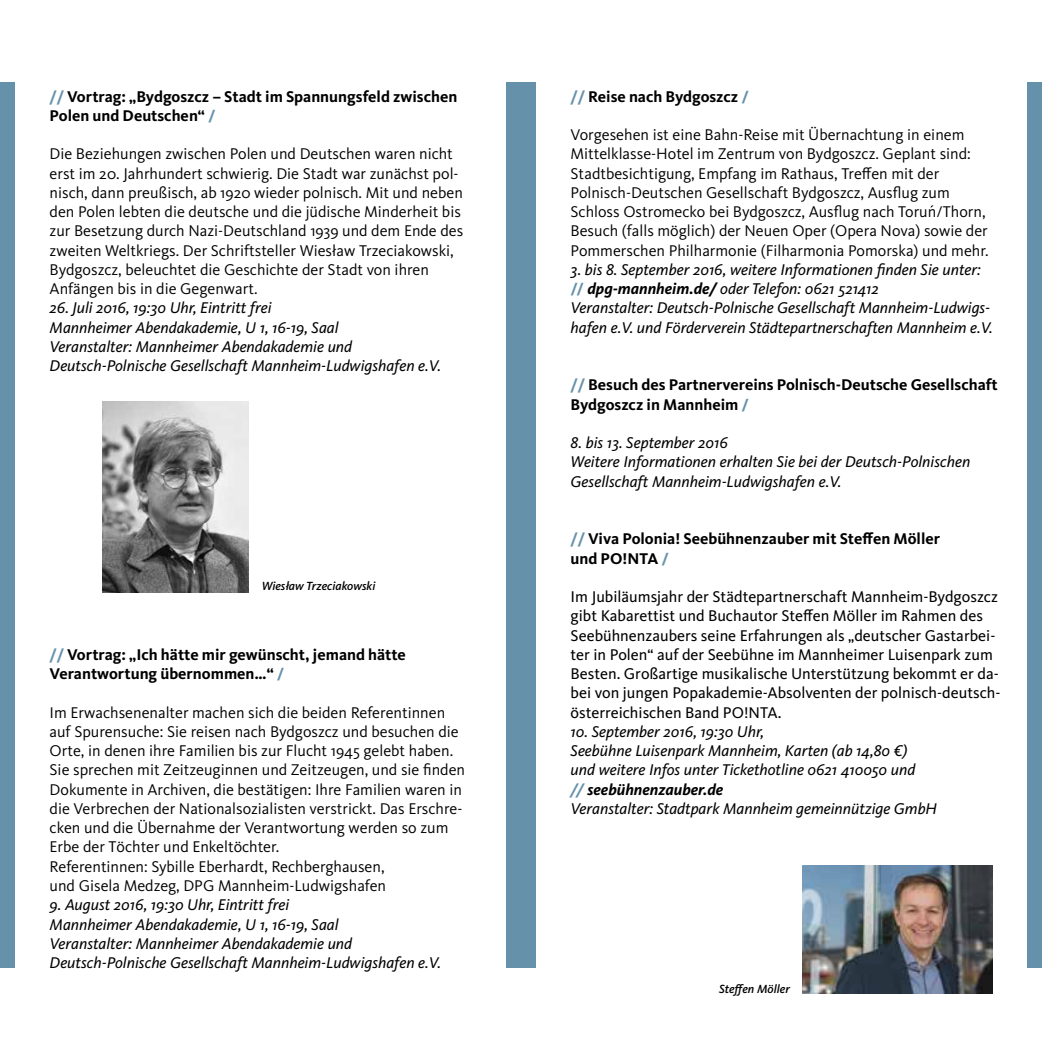
<style>
.page{position:relative;width:1042px;height:1042px;background:#fff}
.page>*{position:absolute;margin:0;border:0;box-sizing:border-box;transform-origin:0 0}
.t1{font:16.1px/19.2px "Kievit OT";color:#000}
.t2{font:italic 16.1px/19.2px "Kievit OT";color:#000}
.t3{font:16.1px/19.2px "Kievit OT";color:#000}
.t4{font:700 16.1px/19.2px "Kievit OT";color:#000}
.t5{font:italic 500 12.25px "Kievit OT";color:#000}
.s1{color:#6691ab}
.s2{font-weight:700;font-style:normal;color:#6691ab}
.s3{font-weight:700}
.s4{font-weight:700;color:#6691ab}
</style>
<div class="page">
<div style="left:1027px;top:82px;width:15px;height:885px;background:#6691ab"></div>
<div style="left:0;top:82px;width:15px;height:885px;background:#6691ab"></div>
<div style="left:506px;top:82px;width:30px;height:885px;background:#6691ab"></div>
<img style="left:802px;top:866px;width:190px;height:128px">
<img style="left:103px;top:401px;width:145px;height:191px">
<p class="t4" style="left:50px;top:86px;width:409px"><span class="s1">//</span> Vortrag: „Bydgoszcz – Stadt im Spannungsfeld zwischen<br>Polen und Deutschen“ <span class="s1">/</span></p>
<p class="t1" style="left:50px;top:144px;width:415px">Die Beziehungen zwischen Polen und Deutschen waren nicht erst im 20. Jahrhundert schwierig. Die Stadt war zunächst pol&shy;nisch, dann preußisch, ab 1920 wieder polnisch. Mit und neben den Polen lebten die deutsche und die jüdische Minderheit bis zur Besetzung durch Nazi-Deutschland 1939 und dem Ende des zweiten Weltkriegs. Der Schriftsteller Wiesław Trzeciakowski, Bydgoszcz, beleuchtet die Geschichte der Stadt von ihren Anfängen bis in die Gegenwart.</p>
<p class="t2" style="left:50px;top:298px;width:393px">26. Juli 2016, 19:30 Uhr, Eintritt frei<br>Mannheimer Abendakademie, U 1, 16-19, Saal<br>Veranstalter: Mannheimer Abendakademie und Deutsch-Polnische Gesellschaft Mannheim-Ludwigshafen e.V.</p>
<p class="t5" style="left:262px;top:579px;width:115px">Wiesław Trzeciakowski</p>
<p class="t4" style="left:50px;top:645px;width:358px"><span class="s1">//</span> Vortrag: „Ich hätte mir gewünscht, jemand hätte<br>Verantwortung übernommen…“ <span class="s1">/</span></p>
<p class="t1" style="left:50px;top:702px;width:417px">Im Erwachsenenalter machen sich die beiden Referentinnen auf Spurensuche: Sie reisen nach Bydgoszcz und besuchen die Orte, in denen ihre Familien bis zur Flucht 1945 gelebt haben.<br>Sie sprechen mit Zeitzeuginnen und Zeitzeugen, und sie finden Dokumente in Archiven, die bestätigen: Ihre Familien waren in die Verbrechen der Nationalsozialisten verstrickt. Das Erschre&shy;cken und die Übernahme der Verantwortung werden so zum Erbe der Töchter und Enkeltöchter.<br>Referentinnen: Sybille Eberhardt, Rechberghausen,<br>und Gisela Medzeg, DPG Mannheim-Ludwigshafen</p>
<p class="t2" style="left:50px;top:895px;width:393px">9. August 2016, 19:30 Uhr, Eintritt frei<br>Mannheimer Abendakademie, U 1, 16-19, Saal<br>Veranstalter: Mannheimer Abendakademie und Deutsch-Polnische Gesellschaft Mannheim-Ludwigshafen e.V.</p>
<p class="t4" style="left:570px;top:86px;width:180px"><span class="s1">//</span> Reise nach Bydgoszcz <span class="s1">/</span></p>
<p class="t1" style="left:570px;top:125px;width:419px">Vorgesehen ist eine Bahn-Reise mit Übernachtung in einem Mittelklasse-Hotel im Zentrum von Bydgoszcz. Geplant sind:<br>Stadtbesichtigung, Empfang im Rathaus, Treffen mit der Polnisch-Deutschen Gesellschaft Bydgoszcz, Ausflug zum Schloss Ostromecko bei Bydgoszcz, Ausflug nach Torun/Thorn, Besuch (falls möglich) der Neuen Oper (Opera Nova) sowie der Pommerschen Philharmonie (Filharmonia Pomorska) und mehr.</p>
<p class="t2" style="left:570px;top:260px;width:424px">3. bis 8. September 2016, weitere Informationen finden Sie unter: <span class="s2">//</span> <span class="s3">dpg-mannheim.de/</span> oder Telefon: 0621 521412<br>Veranstalter: Deutsch-Polnische Gesellschaft Mannheim-Ludwigs&shy;hafen e.V. und Förderverein Städtepartnerschaften Mannheim e.V.</p>
<p class="t4" style="left:570px;top:375px;width:429px"><span class="s1">//</span> Besuch des Partnervereins Polnisch-Deutsche Gesellschaft<br>Bydgoszcz in Mannheim <span class="s1">/</span></p>
<p class="t2" style="left:570px;top:433px;width:401px">8. bis 13. September 2016<br>Weitere Informationen erhalten Sie bei der Deutsch-Polnischen<br>Gesellschaft Mannheim-Ludwigshafen e.V.</p>
<p class="t4" style="left:570px;top:529px;width:371px"><span class="s1">//</span> Viva Polonia! Seebühnenzauber mit Steffen Möller und PO!NTA <span class="s1">/</span></p>
<p class="t3" style="left:570px;top:587px;width:431px">Im Jubiläumsjahr der Städtepartnerschaft Mannheim-Bydgoszcz gibt Kabarettist und Buchautor Steffen Möller im Rahmen des Seebühnenzaubers seine Erfahrungen als „deutscher Gastarbei&shy;ter in Polen“ auf der Seebühne im Mannheimer Luisenpark zum Besten. Großartige musikalische Unterstützung bekommt er da&shy;bei von jungen Popakademie-Absolventen der polnisch-deutsch&shy;österreichischen Band PO!NTA.</p>
<p class="t2" style="left:570px;top:722px;width:368px">10. September 2016, 19:30 Uhr,<br>Seebühne Luisenpark Mannheim, Karten (ab 14,80 €)<br>und weitere Infos unter Tickethotline 0621 410050 und<br><span class="s4">//</span> <span class="s3">seebühnenzauber.de<br></span>Veranstalter: Stadtpark Mannheim gemeinnützige GmbH</p>
<p class="t5" style="left:719px;top:981px;width:72px">Steffen Möller</p>
</div>
